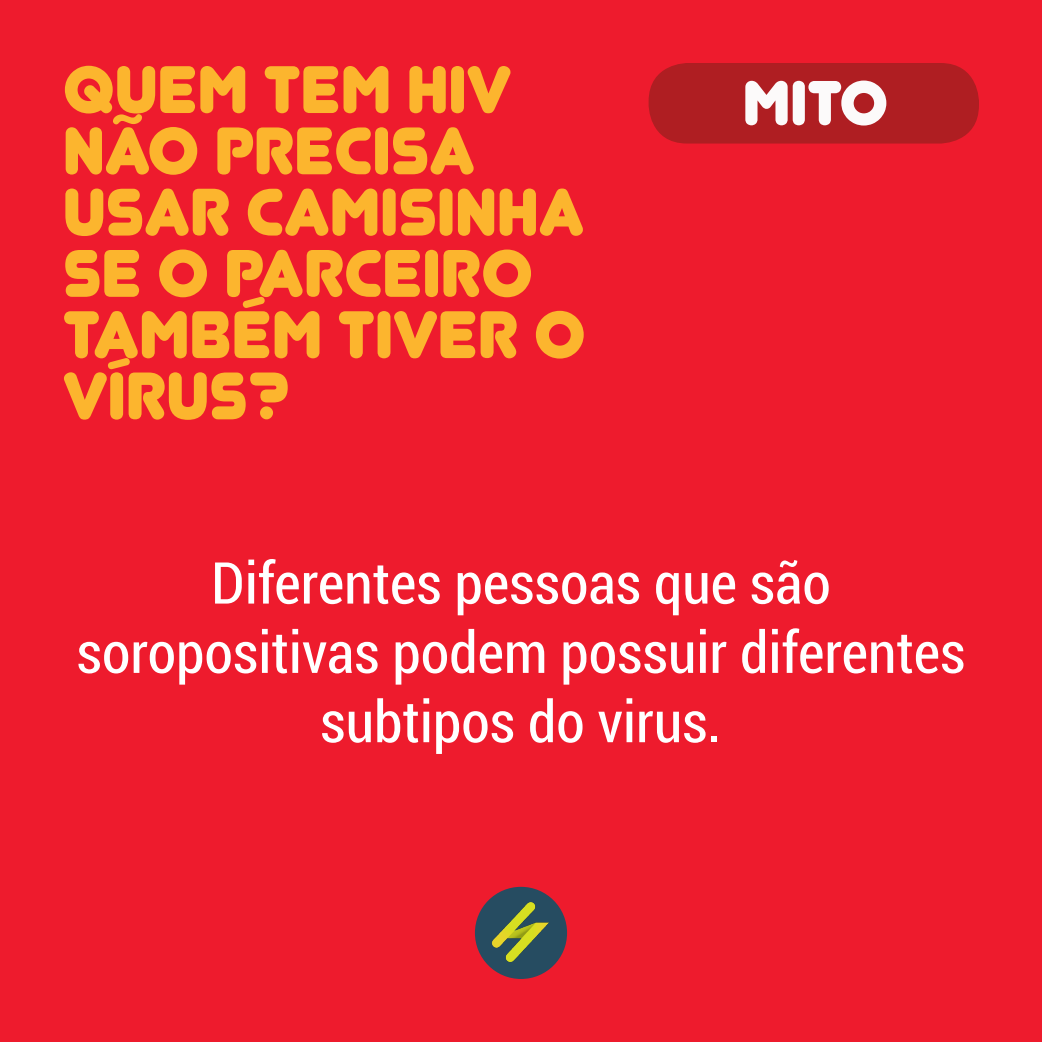
<style>
.page{position:relative;width:1042px;height:1042px;background:#ee1b2d}
.page>*{position:absolute;margin:0;border:0;box-sizing:border-box;transform-origin:0 0}
.t1{font:66.5px/61.2px "Junegull";color:#fcb52e}
.t2{font:62.65px "Junegull";color:#fcfafa}
.t3{font:condensed 57.75px/69.3px "Roboto";color:#fff;text-align:center}
</style>
<div class="page">
<div style="left:475px;top:887px;width:92px;height:92px;background:#264c61;border-radius:50%"></div>
<img style="left:485px;top:897px;width:70px;height:70px">
<div style="left:648px;top:63px;width:331px;height:81px;background:#af1e22;border-radius:39px"></div>
<p class="t1" style="left:63px;top:59px;width:524px">QUEM TEM HIV<br>NÃO PRECISA<br>USAR CAMISINHA<br>SE O PARCEIRO<br>TAMBÉM TIVER O<br>VÍRUS?</p>
<p class="t2" style="left:743px;top:66px;width:147px">MITO</p>
<p class="t3" style="left:77px;top:546px;width:890px">Diferentes pessoas que são soropositivas podem possuir diferentes subtipos do virus.</p>
</div>
